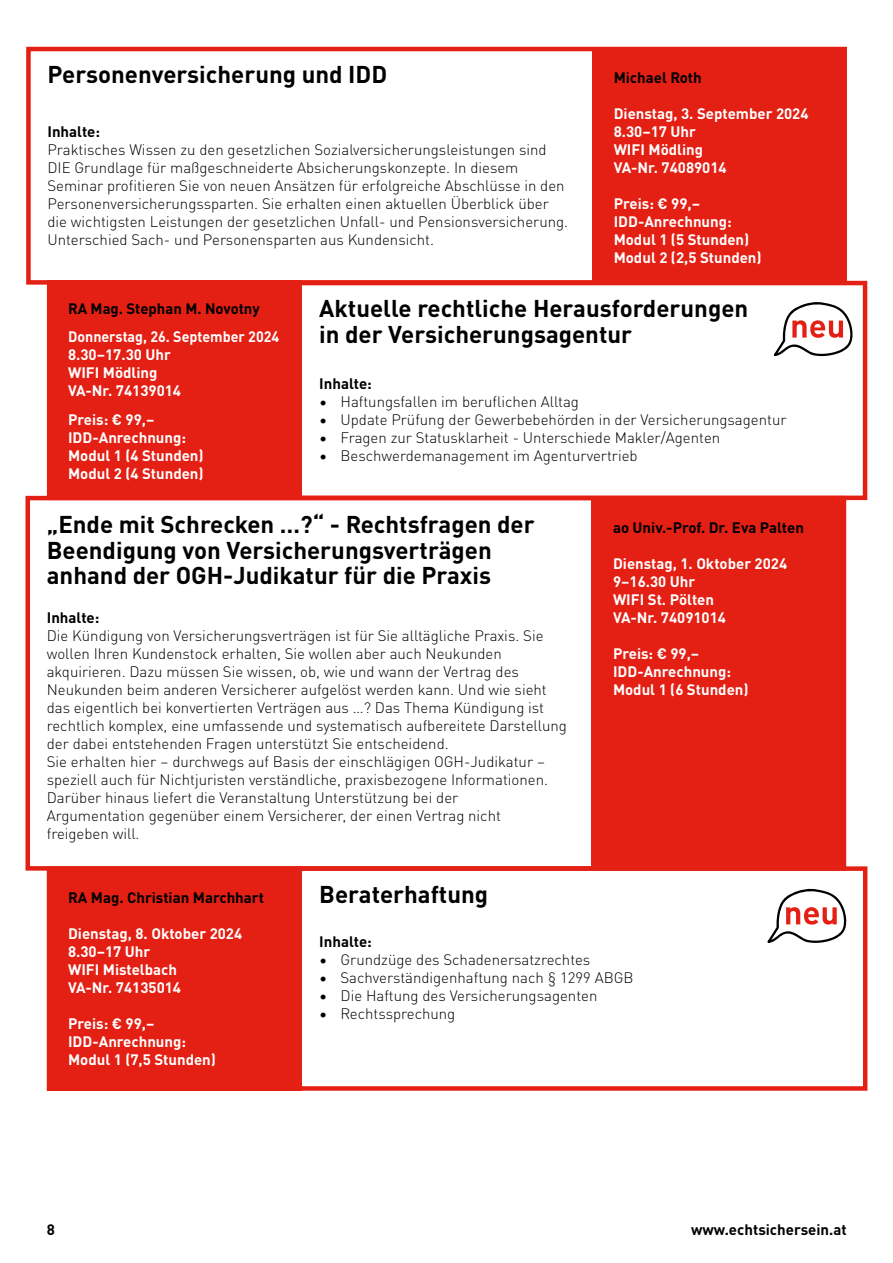
<style>
.page{position:relative;width:893px;height:1263px;background:#fff}
.page>*{position:absolute;margin:0;border:0;box-sizing:border-box;transform-origin:0 0}
.t1{font:700 24px/25.5px "DINOT";color:#000}
.t2{font:300 15px/18px "DINOT";color:#000}
.t3{font:700 15px/18px "DINOT";color:#fff}
.t4{font:700 15px "DINOT";color:#000}
.t5{font:700 15px/18px "DINOT";color:#fff;scale:.95 1}
</style>
<div class="page">
<div style="left:592px;top:497px;width:254px;height:369px;background:#e41f13"></div>
<div style="left:47px;top:866px;width:820px;height:225px;border:4px solid #e41f13"></div>
<div style="left:47px;top:871px;width:254px;height:220px;background:#e41f13"></div>
<div style="left:26px;top:47px;width:821px;height:238px;border:4px solid #e41f13"></div>
<div style="left:592px;top:47px;width:255px;height:238px;background:#e41f13"></div>
<div style="left:47px;top:281px;width:820px;height:219px;border:4px solid #e41f13"></div>
<div style="left:47px;top:281px;width:254px;height:219px;background:#e41f13"></div>
<svg style="left:767px;top:889px;width:80px;height:54px"></svg>
<svg style="left:774px;top:302px;width:79px;height:55px"></svg>
<h1 class="t1" style="left:47px;top:59px;width:341px">Personenversicherung und IDD</h1>
<p class="t4" style="left:47px;top:120px;width:54px">Inhalte:</p>
<p class="t2" style="left:47px;top:139px;width:522px">Praktisches Wissen zu den gesetzlichen Sozialversicherungsleistungen sind DIE Grundlage für maßgeschneiderte Absicherungskonzepte. In diesem Seminar profitieren Sie von neuen Ansätzen für erfolgreiche Abschlüsse in den Personenversicherungssparten. Sie erhalten einen aktuellen Überblick über die wichtigsten Leistungen der gesetzlichen Unfall- und Pensionsversicherung.<br>Unterschied Sach- und Personensparten aus Kundensicht.</p>
<p class="t4" style="left:614px;top:66px;width:90px">Michael Roth</p>
<p class="t3" style="left:614px;top:103px;width:196px">Dienstag, 3. September 2024<br>8.30–17 Uhr<br>WIFI Mödling<br>VA-Nr. 74089014</p>
<p class="t3" style="left:614px;top:193px;width:149px">Preis: € 99,–<br>IDD-Anrechnung:<br>Modul 1 (5 Stunden)<br>Modul 2 (2,5 Stunden)</p>
<p class="t4" style="left:68px;top:296px;width:193px">RA Mag. Stephan M. Novotny</p>
<p class="t5" style="left:68px;top:326px;width:224px">Donnerstag, 26. September 2024<br>8.30–17.30 Uhr<br>WIFI Mödling<br>VA-Nr. 74139014</p>
<p class="t3" style="left:68px;top:409px;width:137px">Preis: € 99,–<br>IDD-Anrechnung:<br>Modul 1 (4 Stunden)<br>Modul 2 (4 Stunden)</p>
<h1 class="t1" style="left:319px;top:293px;width:430px">Aktuelle rechtliche Herausforderungen in der Versicherungsagentur</h1>
<p class="t4" style="left:319px;top:372px;width:54px">Inhalte:</p>
<p class="t2" style="left:319px;top:391px;width:261px">• Haftungsfallen im beruflichen Alltag</p>
<p class="t2" style="left:319px;top:409px;width:469px">• Update Prüfung der Gewerbebehörden in der Versicherungsagentur</p>
<p class="t2" style="left:319px;top:427px;width:402px">• Fragen zur Statusklarheit - Unterschiede Makler/Agenten</p>
<p class="t2" style="left:319px;top:445px;width:320px">• Beschwerdemanagement im Agenturvertrieb</p>
<h1 class="t1" style="left:47px;top:510px;width:489px">„Ende mit Schrecken …?“ - Rechtsfragen der<br>Beendigung von Versicherungsverträgen anhand der OGH-Judikatur für die Praxis</h1>
<p class="t4" style="left:47px;top:606px;width:54px">Inhalte:</p>
<p class="t2" style="left:47px;top:625px;width:522px">Die Kündigung von Versicherungsverträgen ist für Sie alltägliche Praxis. Sie wollen Ihren Kundenstock erhalten, Sie wollen aber auch Neukunden akquirieren. Dazu müssen Sie wissen, ob, wie und wann der Vertrag des Neukunden beim anderen Versicherer aufgelöst werden kann. Und wie sieht das eigentlich bei konvertierten Verträgen aus …? Das Thema Kündigung ist rechtlich komplex, eine umfassende und systematisch aufbereitete Darstellung der dabei entstehenden Fragen unterstützt Sie entscheidend.<br>Sie erhalten hier – durchwegs auf Basis der einschlägigen OGH-Judikatur – speziell auch für Nichtjuristen verständliche, praxisbezogene Informationen.<br>Darüber hinaus liefert die Veranstaltung Unterstützung bei der<br>Argumentation gegenüber einem Versicherer, der einen Vertrag nicht<br>freigeben will.</p>
<p class="t4" style="left:613px;top:516px;width:192px">ao Univ.-Prof. Dr. Eva Palten</p>
<p class="t3" style="left:613px;top:553px;width:176px">Dienstag, 1. Oktober 2024<br>9–16.30 Uhr<br>WIFI St. Pölten<br>VA-Nr. 74091014</p>
<p class="t3" style="left:613px;top:643px;width:137px">Preis: € 99,–<br>IDD-Anrechnung:<br>Modul 1 (6 Stunden)</p>
<p class="t4" style="left:68px;top:886px;width:197px">RA Mag. Christian Marchhart</p>
<p class="t3" style="left:68px;top:923px;width:176px">Dienstag, 8. Oktober 2024<br>8.30–17 Uhr<br>WIFI Mistelbach<br>VA-Nr. 74135014</p>
<p class="t3" style="left:68px;top:1013px;width:149px">Preis: € 99,–<br>IDD-Anrechnung:<br>Modul 1 (7,5 Stunden)</p>
<h1 class="t1" style="left:319px;top:879px;width:170px">Beraterhaftung</h1>
<p class="t4" style="left:319px;top:930px;width:54px">Inhalte:</p>
<p class="t2" style="left:319px;top:949px;width:273px">• Grundzüge des Schadenersatzrechtes</p>
<p class="t2" style="left:319px;top:967px;width:316px">• Sachverständigenhaftung nach § 1299 ABGB</p>
<p class="t2" style="left:319px;top:985px;width:280px">• Die Haftung des Versicherungsagenten</p>
<p class="t2" style="left:319px;top:1003px;width:138px">• Rechtssprechung</p>
<p class="t4" style="left:47px;top:1218px;width:10px">8</p>
<p class="t4" style="left:691px;top:1218px;width:157px">www.echtsichersein.at</p>
</div>
